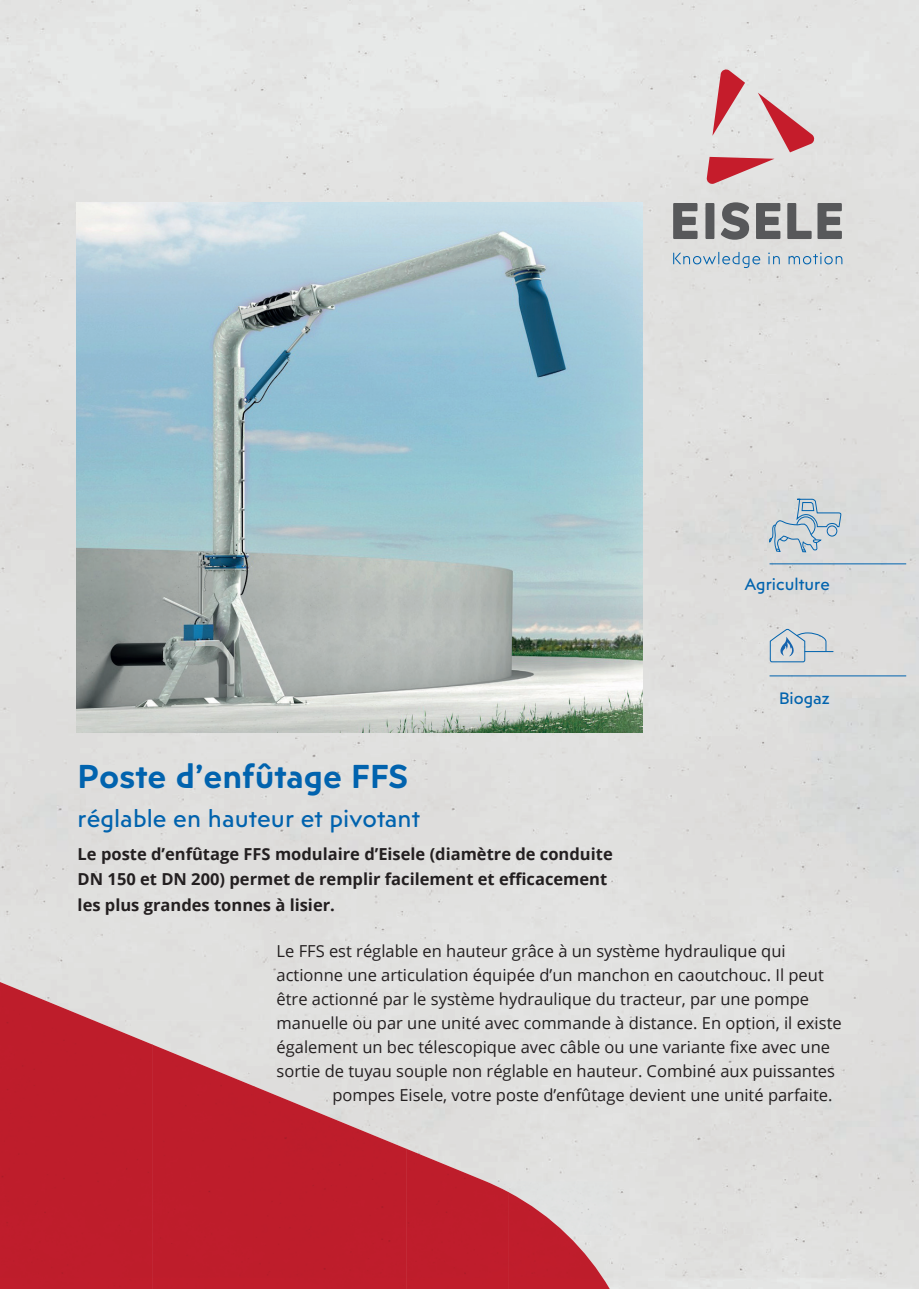
<style>
.page{position:relative;width:919px;height:1289px;background:#fff}
.page>*{position:absolute;margin:0;border:0;box-sizing:border-box;transform-origin:0 0}
.t1{font:600 33px "Posterama Text";color:#0163ae}
.t2{font:24px "Posterama Text";color:#0163ae}
.t3{font:16.5px "Open Sans";color:#231f20}
.t4{font:700 16.5px/25.5px "Open Sans";color:#231f20}
.t5{font:16.5px "Posterama Text";color:#0163ae}
</style>
<div class="page">
<div style="left:0;top:0;width:765px;height:859px;background:#e1e1e0"></div>
<div style="left:765px;top:0;width:153px;height:1288px;background:#dedddc"></div>
<img style="left:0;top:981px;width:153px;height:307px">
<img style="left:152px;top:1044px;width:102px;height:244px">
<img style="left:254px;top:1086px;width:153px;height:202px">
<img style="left:406px;top:1148px;width:102px;height:140px">
<img style="left:508px;top:1191px;width:101px;height:97px">
<svg style="left:768px;top:498px;width:73px;height:54px;background:#bfccd4"></svg>
<svg style="left:769px;top:628px;width:64px;height:34px;background:#c4ced6"></svg>
<hr style="left:769px;top:563px;width:137px;height:1px;background:#0163ae">
<hr style="left:769px;top:675px;width:137px;height:1px;background:#0163ae">
<svg style="left:706px;top:68px;width:109px;height:117px;background:#dcb6b8"></svg>
<svg style="left:673px;top:203px;width:24px;height:36px"></svg>
<svg style="left:705px;top:203px;width:9px;height:36px"></svg>
<svg style="left:720px;top:202px;width:29px;height:38px"></svg>
<svg style="left:756px;top:203px;width:24px;height:36px"></svg>
<svg style="left:787px;top:203px;width:24px;height:36px"></svg>
<svg style="left:817px;top:203px;width:24px;height:36px"></svg>
<svg style="left:673px;top:252px;width:87px;height:16px"></svg>
<svg style="left:768px;top:252px;width:11px;height:12px"></svg>
<svg style="left:788px;top:252px;width:54px;height:12px"></svg>
<img style="left:77px;top:203px;width:566px;height:529px">
<p class="t5" style="left:744px;top:573px;width:86px">Agriculture</p>
<p class="t5" style="left:779px;top:688px;width:52px">Biogaz</p>
<h1 class="t1" style="left:78px;top:754px;width:332px">Poste d’enfûtage FFS</h1>
<h2 class="t2" style="left:78px;top:803px;width:344px">réglable en hauteur et pivotant</h2>
<p class="t4" style="left:78px;top:840px;width:536px">Le poste d’enfûtage FFS modulaire d’Eisele (diamètre de conduite<br>DN 150 et DN 200) permet de remplir facilement et efficacement les plus grandes tonnes à lisier.</p>
<p class="t3" style="left:276px;top:939px;width:510px">Le FFS est réglable en hauteur grâce à un système hydraulique qui</p>
<p class="t3" style="left:276px;top:963px;width:548px">actionne une articulation équipée d’un manchon en caoutchouc. Il peut</p>
<p class="t3" style="left:276px;top:987px;width:534px">être actionné par le système hydraulique du tracteur, par une pompe</p>
<p class="t3" style="left:276px;top:1011px;width:566px">manuelle ou par une unité avec commande à distance. En option, il existe</p>
<p class="t3" style="left:276px;top:1035px;width:555px">également un bec télescopique avec câble ou une variante fixe avec une</p>
<p class="t3" style="left:276px;top:1059px;width:560px">sortie de tuyau souple non réglable en hauteur. Combiné aux puissantes</p>
<p class="t3" style="left:332px;top:1083px;width:501px">pompes Eisele, votre poste d’enfûtage devient une unité parfaite.</p>
</div>
